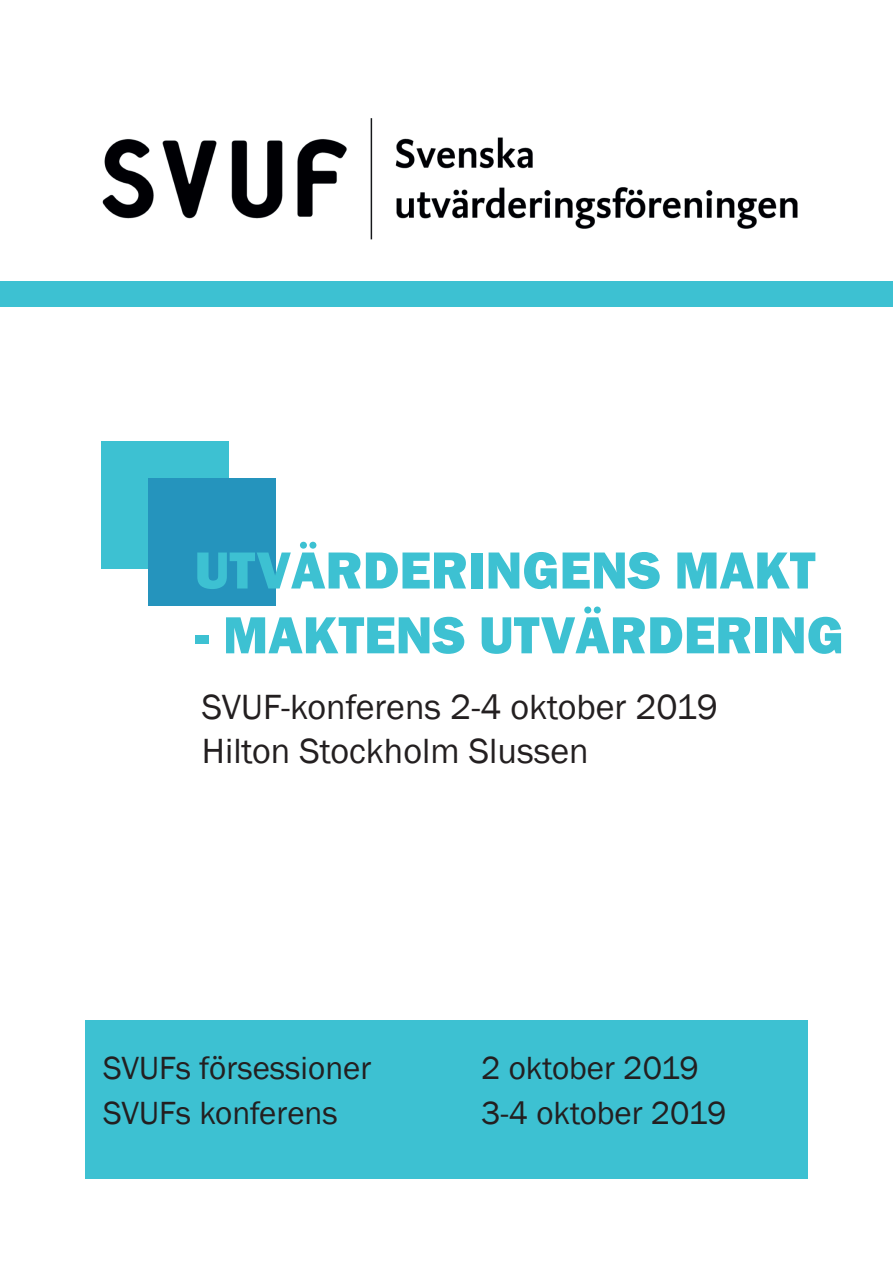
<style>
.page{position:relative;width:893px;height:1263px;background:#fff}
.page>*{position:absolute;margin:0;border:0;box-sizing:border-box;transform-origin:0 0}
.t1{font:800 54px "Franklin Gothic";color:#3dc1d2}
.t2{font:36px/43.2px "Franklin Gothic";color:#231f20}
.t3{font:33px "Franklin Gothic";color:#231f20}
</style>
<div class="page">
<div style="left:101px;top:441px;width:128px;height:128px;background:#3dc1d2"></div>
<img style="left:102px;top:118px;width:696px;height:122px">
<div style="left:0;top:282px;width:893px;height:25px;background:#3dc1d2"></div>
<div style="left:85px;top:1020px;width:723px;height:159px;background:#3dc1d2"></div>
<div style="left:148px;top:479px;width:127px;height:127px;background:#2594bd"></div>
<h1 class="t1" style="left:195px;top:535px;width:622px">UTVÄRDERINGENS MAKT</h1>
<h1 class="t1" style="left:195px;top:600px;width:651px">- MAKTENS UTVÄRDERING</h1>
<p class="t2" style="left:202px;top:687px;width:517px">SVUF-konferens 2-4 oktober 2019<br>Hilton Stockholm Slussen</p>
<p class="t3" style="left:103px;top:1047px;width:270px">SVUFs försessioner</p>
<p class="t3" style="left:481px;top:1047px;width:219px">2 oktober 2019</p>
<p class="t3" style="left:103px;top:1092px;width:236px">SVUFs konferens</p>
<p class="t3" style="left:481px;top:1092px;width:247px">3-4 oktober 2019</p>
</div>
